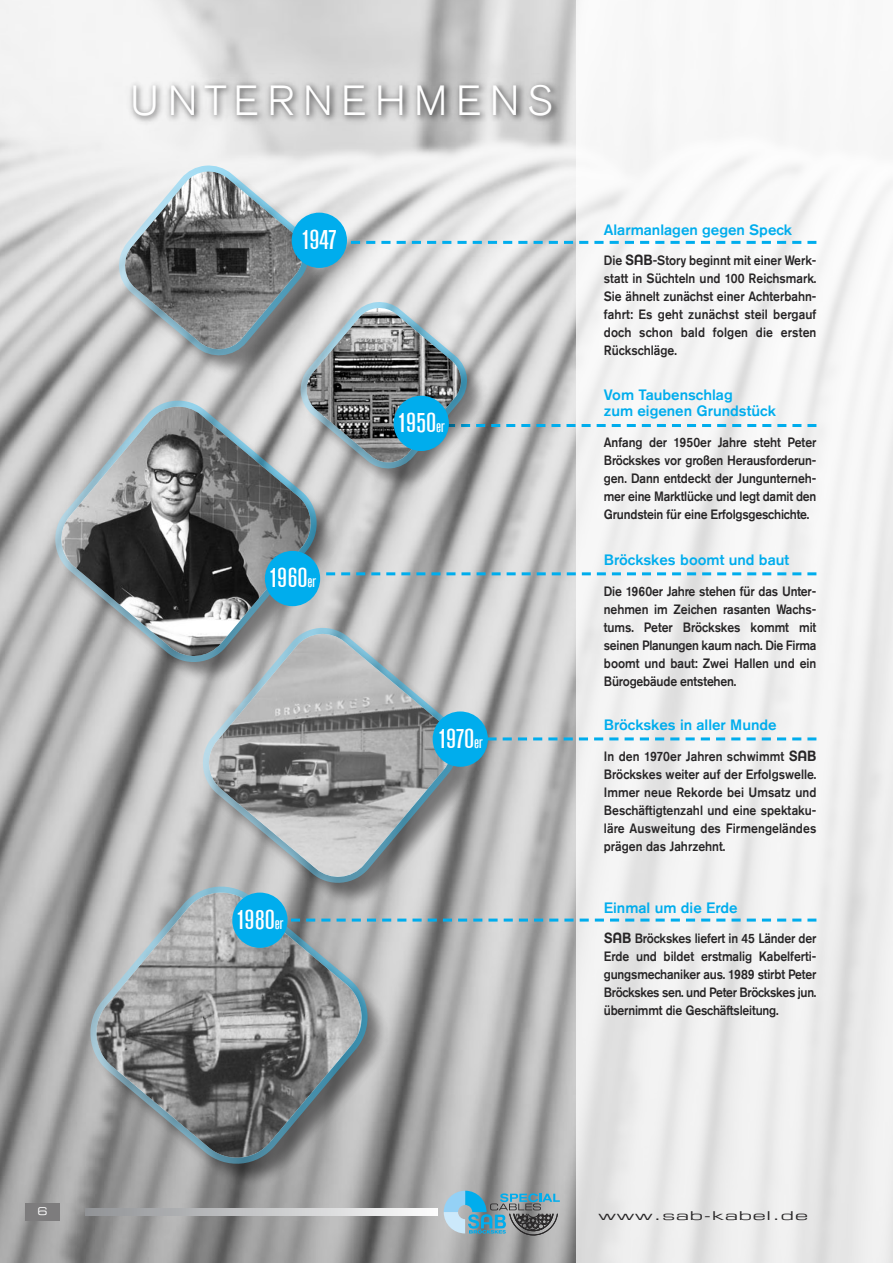
<style>
.page{position:relative;width:893px;height:1263px;background:#fff}
.page>*{position:absolute;margin:0;border:0;box-sizing:border-box;transform-origin:0 0}
.t1{font:300 42px "Akzidenz Grotesk Std";letter-spacing:.2em;color:#fff}
.t2{font:500 condensed 27px "Akzidenz Grotesk Std";letter-spacing:-.02em;color:#fff}
.t3{font:500 15px "Akzidenz Grotesk Std";color:#00aded}
.t4{font:500 13.5px/18px "Akzidenz Grotesk Std";letter-spacing:-.015em;color:#272526;text-align:justify;scale:.9 1}
.t5{font:12px "Eurostile Extended Two";letter-spacing:.05em;color:#272526;scale:1.4 1}
.t6{font:10.5px "Eurostile Extended Two";color:#fff}
.s1{font-size:16.2px}
.s2{font-family:"SA Bbold B";font-weight:400}
</style>
<div class="page">
<img style="left:0;top:0;width:576px;height:1263px">
<div style="left:576px;top:0;width:317px;height:1263px;background:#fff;opacity:.75"></div>
<div style="left:26px;top:1203px;width:34px;height:17px;background:#7d7c7d"></div>
<svg style="left:364px;top:572px;width:452px;height:3px"></svg>
<svg style="left:505px;top:737px;width:311px;height:3px"></svg>
<svg style="left:505px;top:918px;width:311px;height:3px"></svg>
<svg style="left:444px;top:1191px;width:116px;height:45px;background:#7a9ead"></svg>
<div style="left:85px;top:1209px;width:353px;height:6px;background:#fbfbfb"></div>
<img style="left:98px;top:188px;width:23px;height:189px">
<img style="left:364px;top:466px;width:147px;height:46px">
<svg style="left:121px;top:168px;width:695px;height:298px"></svg>
<svg style="left:300px;top:301px;width:168px;height:168px;background:#92989b"></svg>
<img style="left:32px;top:377px;width:332px;height:332px">
<svg style="left:54px;top:400px;width:263px;height:263px;background:#878b8c"></svg>
<img style="left:180px;top:605px;width:325px;height:325px">
<svg style="left:202px;top:627px;width:257px;height:256px;background:#a1a4a6"></svg>
<img style="left:64px;top:860px;width:355px;height:355px">
<svg style="left:89px;top:886px;width:279px;height:279px;background:#8d9193"></svg>
<div style="left:292px;top:213px;width:55px;height:55px;background:#00aded;border-radius:50%"></div>
<div style="left:265px;top:551px;width:55px;height:55px;background:#00aded;border-radius:50%"></div>
<div style="left:433px;top:711px;width:55px;height:56px;background:#00aded;border-radius:50%"></div>
<div style="left:232px;top:892px;width:56px;height:56px;background:#00aded;border-radius:50%"></div>
<div style="left:394px;top:396px;width:55px;height:55px;background:#00aded;border-radius:50%"></div>
<img style="left:65px;top:74px;width:514px;height:114px">
<p class="t6" style="left:37px;top:1204px;width:12px">6</p>
<p class="t1" style="left:130px;top:77px;width:424px">UNTERNEHMENS</p>
<p class="t2" style="left:301px;top:224px;width:38px">1947</p>
<p class="t2" style="left:269px;top:563px;width:49px">1960<span class="s1">er</span></p>
<p class="t2" style="left:236px;top:904px;width:49px">1980<span class="s1">er</span></p>
<p class="t2" style="left:398px;top:407px;width:49px">1950<span class="s1">er</span></p>
<p class="t2" style="left:438px;top:723px;width:47px">1970<span class="s1">er</span></p>
<p class="t3" style="left:604px;top:220px;width:190px">Alarmanlagen gegen Speck</p>
<p class="t4" style="left:604px;top:251px;width:238px">Die <span class="s2">B</span>-Story beginnt mit einer Werk&shy;statt in Süchteln und 100 Reichsmark.<br>Sie ähnelt zunächst einer Achterbahn&shy;fahrt: Es geht zunächst steil bergauf doch schon bald folgen die ersten Rückschläge.</p>
<p class="t3" style="left:604px;top:385px;width:130px">Vom Taubenschlag</p>
<p class="t3" style="left:604px;top:402px;width:173px">zum eigenen Grundstück</p>
<p class="t4" style="left:604px;top:433px;width:238px">Anfang der 1950er Jahre steht Peter Bröckskes vor großen Herausforderun&shy;gen. Dann entdeckt der Jungunterneh&shy;mer eine Marktlücke und legt damit den Grundstein für eine Erfolgsgeschichte.</p>
<p class="t3" style="left:604px;top:551px;width:187px">Bröckskes boomt und baut</p>
<p class="t4" style="left:604px;top:582px;width:238px">Die 1960er Jahre stehen für das Unter&shy;nehmen im Zeichen rasanten Wachs&shy;tums. Peter Bröckskes kommt mit seinen Planungen kaum nach. Die Firma boomt und baut: Zwei Hallen und ein Bürogebäude entstehen.</p>
<p class="t3" style="left:604px;top:716px;width:174px">Bröckskes in aller Munde</p>
<p class="t4" style="left:604px;top:747px;width:238px">In den 1970er Jahren schwimmt <span class="s2">B </span>Bröckskes weiter auf der Erfolgswelle.<br>Immer neue Rekorde bei Umsatz und Beschäftigtenzahl und eine spektaku&shy;läre Ausweitung des Firmengeländes prägen das Jahrzehnt.</p>
<p class="t3" style="left:604px;top:898px;width:135px">Einmal um die Erde</p>
<p class="t4" style="left:604px;top:929px;width:238px"><span class="s2">B</span> Bröckskes liefert in 45 Länder der Erde und bildet erstmalig Kabelferti&shy;gungsmechaniker aus. 1989 stirbt Peter Bröckskes sen. und Peter Bröckskes jun. übernimmt die Geschäftsleitung.</p>
<p class="t5" style="left:598px;top:1207px;width:151px">www.sab-kabel.de</p>
</div>
